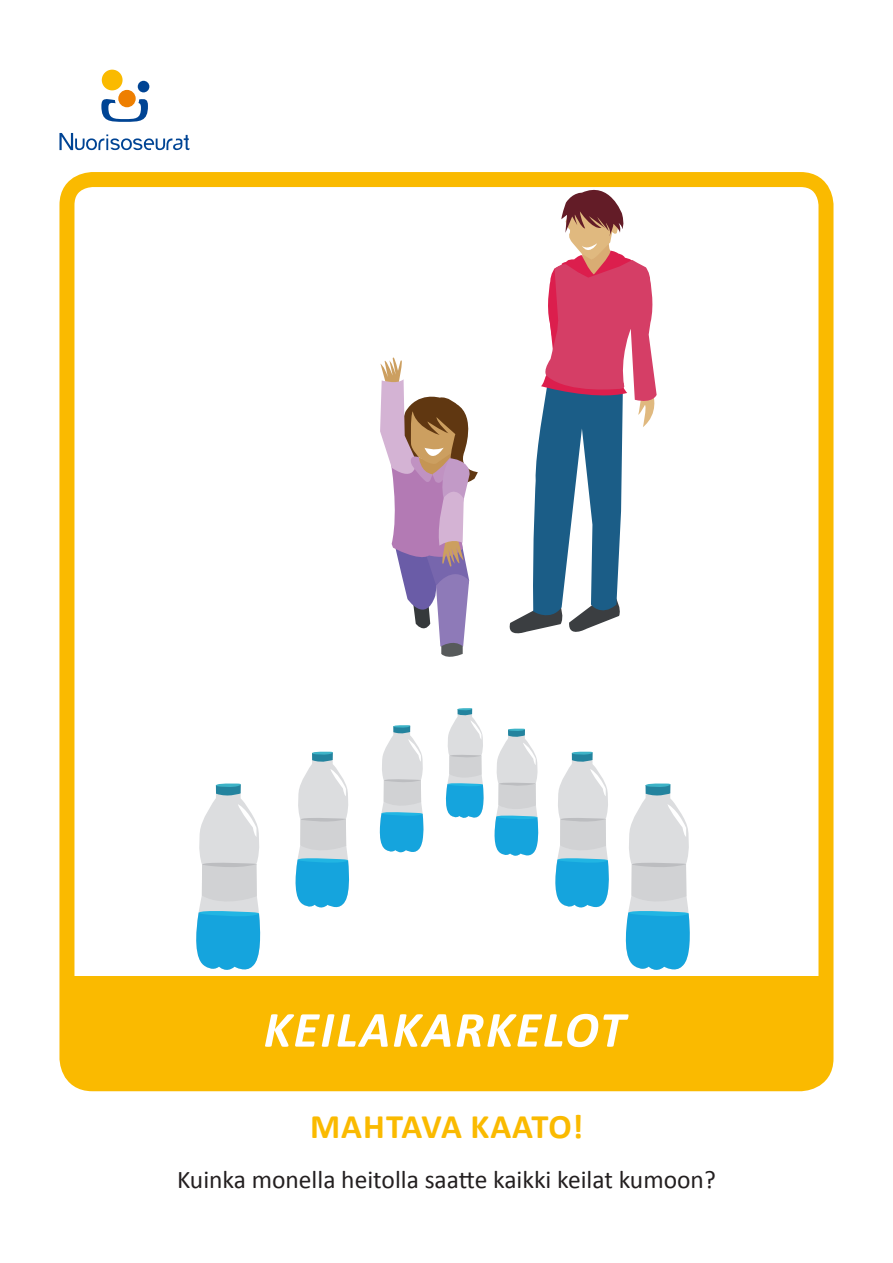
<style>
.page{position:relative;width:893px;height:1263px;background:#fff}
.page>*{position:absolute;margin:0;border:0;box-sizing:border-box;transform-origin:0 0}
.t1{font:italic 700 51px "Calibri";letter-spacing:.04em;color:#fff}
.t2{font:700 34.5px "Calibri";letter-spacing:.015em;color:#faba00}
.t3{font:25.5px "Calibri";color:#231f20}
</style>
<div class="page">
<svg style="left:509px;top:189px;width:148px;height:445px"></svg>
<svg style="left:380px;top:357px;width:98px;height:300px"></svg>
<svg style="left:196px;top:783px;width:65px;height:187px"></svg>
<svg style="left:295px;top:751px;width:55px;height:157px"></svg>
<svg style="left:379px;top:725px;width:45px;height:128px"></svg>
<svg style="left:445px;top:708px;width:245px;height:262px"></svg>
<div style="left:59px;top:172px;width:774px;height:919px;border:15px solid #faba00;border-radius:26px"></div>
<div style="left:69px;top:976px;width:757px;height:101px;background:#faba00"></div>
<svg style="left:101px;top:99px;width:47px;height:23px"></svg>
<div style="left:118px;top:90px;width:18px;height:17px;background:#ee7f00;border-radius:50%"></div>
<div style="left:138px;top:81px;width:11px;height:11px;background:#004494;border-radius:50%"></div>
<div style="left:102px;top:70px;width:21px;height:20px;background:#faba00;border-radius:50%"></div>
<svg style="left:59px;top:133px;width:131px;height:17px"></svg>
<p class="t1" style="left:264px;top:997px;width:363px">KEILAKARKELOT</p>
<p class="t2" style="left:310px;top:1104px;width:275px">MAHTAVA KAATO!</p>
<p class="t3" style="left:177px;top:1163px;width:540px">Kuinka monella heitolla saatte kaikki keilat kumoon?</p>
</div>
